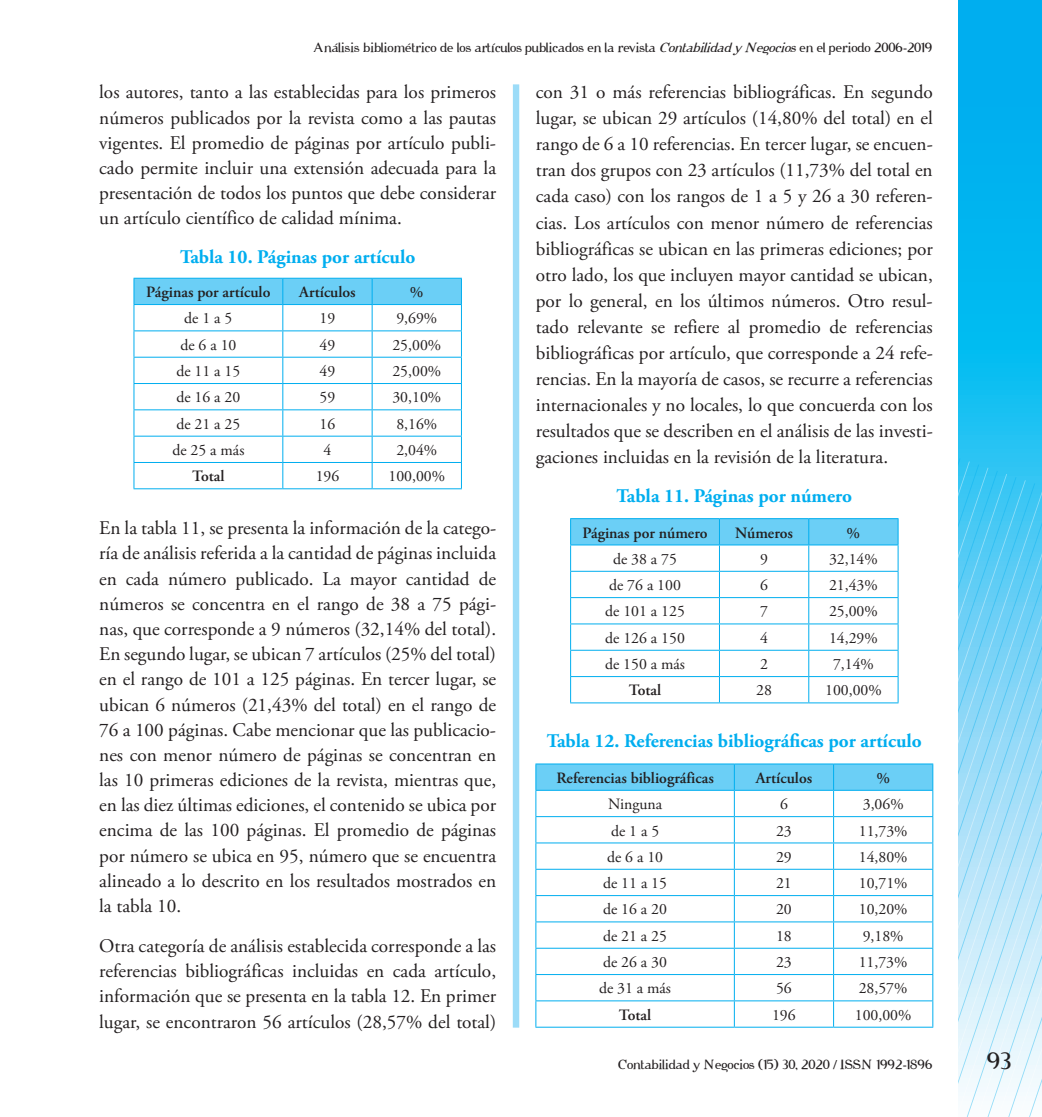
<style>
.page{position:relative;width:1042px;height:1117px;background:#fff}
.page>*{position:absolute;margin:0;border:0;box-sizing:border-box;transform-origin:0 0}
.t1{font:21.88px "Cipher";color:#231f20}
.t2{font:19.25px/25.2px "Adobe Garamond Pro";color:#231f20;text-align:justify}
.t3{font:700 19.25px "Adobe Garamond Pro";color:#00aeef}
.t4{font:15.75px "Adobe Garamond Pro";color:#231f20}
.t5{font:600 15.75px "Adobe Garamond Pro";color:#231f20}
.t6{font:12.25px "Cipher";color:#231f20}
.s1{font-style:italic}
</style>
<div class="page">
<svg style="left:958px;top:0;width:84px;height:486px;background:#07b7f0"></svg>
<svg style="left:958px;top:552px;width:84px;height:564px;background:#a4e0f8"></svg>
<svg style="left:968px;top:558px;width:74px;height:558px;background:#abe2f8"></svg>
<div style="left:513px;top:84px;width:6px;height:943px;background:#9cdcf8"></div>
<svg style="left:133px;top:278px;width:329px;height:210px"></svg>
<hr style="left:133px;top:488px;width:150px;height:1px;background:#00aeef">
<hr style="left:283px;top:488px;width:89px;height:1px;background:#00aeef">
<hr style="left:372px;top:488px;width:90px;height:1px;background:#00aeef">
<svg style="left:570px;top:518px;width:328px;height:184px"></svg>
<hr style="left:570px;top:702px;width:149px;height:1px;background:#00aeef">
<hr style="left:719px;top:702px;width:90px;height:1px;background:#00aeef">
<hr style="left:809px;top:702px;width:89px;height:1px;background:#00aeef">
<svg style="left:535px;top:763px;width:398px;height:263px"></svg>
<hr style="left:535px;top:1026px;width:199px;height:1px;background:#00aeef">
<hr style="left:734px;top:1026px;width:99px;height:1px;background:#00aeef">
<hr style="left:833px;top:1026px;width:100px;height:1px;background:#00aeef">
<p class="t6" style="left:314px;top:40px;width:620px">Análisis bibliométrico de los artículos publicados en la revista <span class="s1">Contabilidady Negocios</span>en el periodo 2006-2019</p>
<p class="t2" style="left:99px;top:80px;width:398px">los autores, tanto a las establecidas para los primeros números publicados por la revista como a las pautas vigentes. El promedio de páginas por artículo publi&shy;cado permite incluir una extensión adecuada para la presentación de todos los puntos que debe considerar un artículo científico de calidad mínima.</p>
<p class="t3" style="left:180px;top:245px;width:237px">Tabla 10. Páginas por artículo</p>
<p class="t5" style="left:146px;top:283px;width:126px">Páginas por artículo</p>
<p class="t5" style="left:299px;top:283px;width:58px">Artículos</p>
<p class="t5" style="left:410px;top:283px;width:15px">%</p>
<p class="t4" style="left:184px;top:309px;width:50px">de 1 a 5</p>
<p class="t4" style="left:320px;top:309px;width:17px">19</p>
<p class="t4" style="left:396px;top:309px;width:42px">9,69%</p>
<p class="t4" style="left:180px;top:335px;width:58px">de 6 a 10</p>
<p class="t4" style="left:320px;top:335px;width:17px">49</p>
<p class="t4" style="left:392px;top:335px;width:50px">25,00%</p>
<p class="t4" style="left:176px;top:361px;width:65px">de 11 a 15</p>
<p class="t4" style="left:320px;top:361px;width:17px">49</p>
<p class="t4" style="left:392px;top:361px;width:50px">25,00%</p>
<p class="t4" style="left:176px;top:388px;width:65px">de 16 a 20</p>
<p class="t4" style="left:320px;top:388px;width:17px">59</p>
<p class="t4" style="left:392px;top:388px;width:50px">30,10%</p>
<p class="t4" style="left:176px;top:414px;width:65px">de 21 a 25</p>
<p class="t4" style="left:320px;top:414px;width:17px">16</p>
<p class="t4" style="left:396px;top:414px;width:42px">8,16%</p>
<p class="t4" style="left:172px;top:440px;width:74px">de 25 a más</p>
<p class="t4" style="left:323px;top:440px;width:9px">4</p>
<p class="t4" style="left:396px;top:440px;width:42px">2,04%</p>
<p class="t5" style="left:192px;top:467px;width:34px">Total</p>
<p class="t4" style="left:316px;top:467px;width:25px">196</p>
<p class="t4" style="left:388px;top:467px;width:58px">100,00%</p>
<p class="t2" style="left:99px;top:516px;width:398px">En la tabla 11, se presenta la información de la catego&shy;ría de análisis referida a la cantidad de páginas incluida en cada número publicado. La mayor cantidad de números se concentra en el rango de 38 a 75 pági&shy;nas, que corresponde a 9 números (32,14% del total).<br>En segundo lugar, se ubican 7 artículos (25% del total) en el rango de 101 a 125 páginas. En tercer lugar, se ubican 6 números (21,43% del total) en el rango de 76 a 100 páginas. Cabe mencionar que las publicacio&shy;nes con menor número de páginas se concentran en las 10 primeras ediciones de la revista, mientras que, en las diez últimas ediciones, el contenido se ubica por encima de las 100 páginas. El promedio de páginas por número se ubica en 95, número que se encuentra alineado a lo descrito en los resultados mostrados en la tabla 10.</p>
<p class="t2" style="left:99px;top:933px;width:398px">Otra categoría de análisis establecida corresponde a las referencias bibliográficas incluidas en cada artículo, información que se presenta en la tabla 12. En primer lugar, se encontraron 56 artículos (28,57% del total)</p>
<p class="t2" style="left:536px;top:80px;width:398px;line-height:26.1px">con 31 o más referencias bibliográficas. En segundo lugar, se ubican 29 artículos (14,80% del total) en el rango de 6 a 10 referencias. En tercer lugar, se encuen&shy;tran dos grupos con 23 artículos (11,73% del total en cada caso) con los rangos de 1 a 5 y 26 a 30 referen&shy;cias. Los artículos con menor número de referencias bibliográficas se ubican en las primeras ediciones; por otro lado, los que incluyen mayor cantidad se ubican, por lo general, en los últimos números. Otro resul&shy;tado relevante se refiere al promedio de referencias bibliográficas por artículo, que corresponde a 24 refe&shy;rencias. En la mayoría de casos, se recurre a referencias internacionales y no locales, lo que concuerda con los resultados que se describen en el análisis de las investi&shy;gaciones incluidas en la revisión de la literatura.</p>
<p class="t3" style="left:616px;top:484px;width:237px">Tabla 11. Páginas por número</p>
<p class="t5" style="left:582px;top:523px;width:127px">Páginas por número</p>
<p class="t5" style="left:735px;top:523px;width:59px">Números</p>
<p class="t5" style="left:846px;top:523px;width:15px">%</p>
<p class="t4" style="left:613px;top:549px;width:65px">de 38 a 75</p>
<p class="t4" style="left:760px;top:549px;width:9px">9</p>
<p class="t4" style="left:829px;top:549px;width:50px">32,14%</p>
<p class="t4" style="left:609px;top:575px;width:73px">de 76 a 100</p>
<p class="t4" style="left:760px;top:575px;width:9px">6</p>
<p class="t4" style="left:829px;top:575px;width:50px">21,43%</p>
<p class="t4" style="left:605px;top:602px;width:81px">de 101 a 125</p>
<p class="t4" style="left:760px;top:602px;width:9px">7</p>
<p class="t4" style="left:829px;top:602px;width:50px">25,00%</p>
<p class="t4" style="left:605px;top:628px;width:81px">de 126 a 150</p>
<p class="t4" style="left:760px;top:628px;width:9px">4</p>
<p class="t4" style="left:829px;top:628px;width:50px">14,29%</p>
<p class="t4" style="left:605px;top:654px;width:81px">de 150 a más</p>
<p class="t4" style="left:760px;top:654px;width:9px">2</p>
<p class="t4" style="left:833px;top:654px;width:42px">7,14%</p>
<p class="t5" style="left:629px;top:681px;width:34px">Total</p>
<p class="t4" style="left:756px;top:680px;width:17px">28</p>
<p class="t4" style="left:825px;top:680px;width:58px">100,00%</p>
<p class="t3" style="left:547px;top:730px;width:376px">Tabla 12. Referencias bibliográficas por artículo</p>
<p class="t5" style="left:556px;top:768px;width:159px">Referencias bibliográficas</p>
<p class="t5" style="left:756px;top:768px;width:58px">Artículos</p>
<p class="t5" style="left:876px;top:768px;width:15px">%</p>
<p class="t4" style="left:608px;top:794px;width:55px">Ninguna</p>
<p class="t4" style="left:780px;top:794px;width:9px">6</p>
<p class="t4" style="left:863px;top:794px;width:42px">3,06%</p>
<p class="t4" style="left:611px;top:820px;width:50px">de 1 a 5</p>
<p class="t4" style="left:776px;top:820px;width:17px">23</p>
<p class="t4" style="left:859px;top:820px;width:50px">11,73%</p>
<p class="t4" style="left:607px;top:847px;width:58px">de 6 a 10</p>
<p class="t4" style="left:776px;top:847px;width:17px">29</p>
<p class="t4" style="left:859px;top:847px;width:50px">14,80%</p>
<p class="t4" style="left:603px;top:873px;width:65px">de 11 a 15</p>
<p class="t4" style="left:776px;top:873px;width:17px">21</p>
<p class="t4" style="left:859px;top:873px;width:50px">10,71%</p>
<p class="t4" style="left:603px;top:899px;width:65px">de 16 a 20</p>
<p class="t4" style="left:776px;top:899px;width:17px">20</p>
<p class="t4" style="left:859px;top:899px;width:50px">10,20%</p>
<p class="t4" style="left:603px;top:926px;width:65px">de 21 a 25</p>
<p class="t4" style="left:776px;top:926px;width:17px">18</p>
<p class="t4" style="left:862px;top:926px;width:42px">9,18%</p>
<p class="t4" style="left:603px;top:952px;width:65px">de 26 a 30</p>
<p class="t4" style="left:776px;top:952px;width:17px">23</p>
<p class="t4" style="left:859px;top:952px;width:50px">11,73%</p>
<p class="t4" style="left:599px;top:978px;width:74px">de 31 a más</p>
<p class="t4" style="left:776px;top:978px;width:17px">56</p>
<p class="t4" style="left:859px;top:978px;width:50px">28,57%</p>
<p class="t5" style="left:619px;top:1005px;width:34px">Total</p>
<p class="t4" style="left:772px;top:1005px;width:25px">196</p>
<p class="t4" style="left:855px;top:1005px;width:58px">100,00%</p>
<p class="t6" style="left:618px;top:1057px;width:316px">Contabilidad y Negocios (15) 30, 2020 / ISSN 1992-1896</p>
<p class="t1" style="left:987px;top:1047px;width:26px">93</p>
</div>
